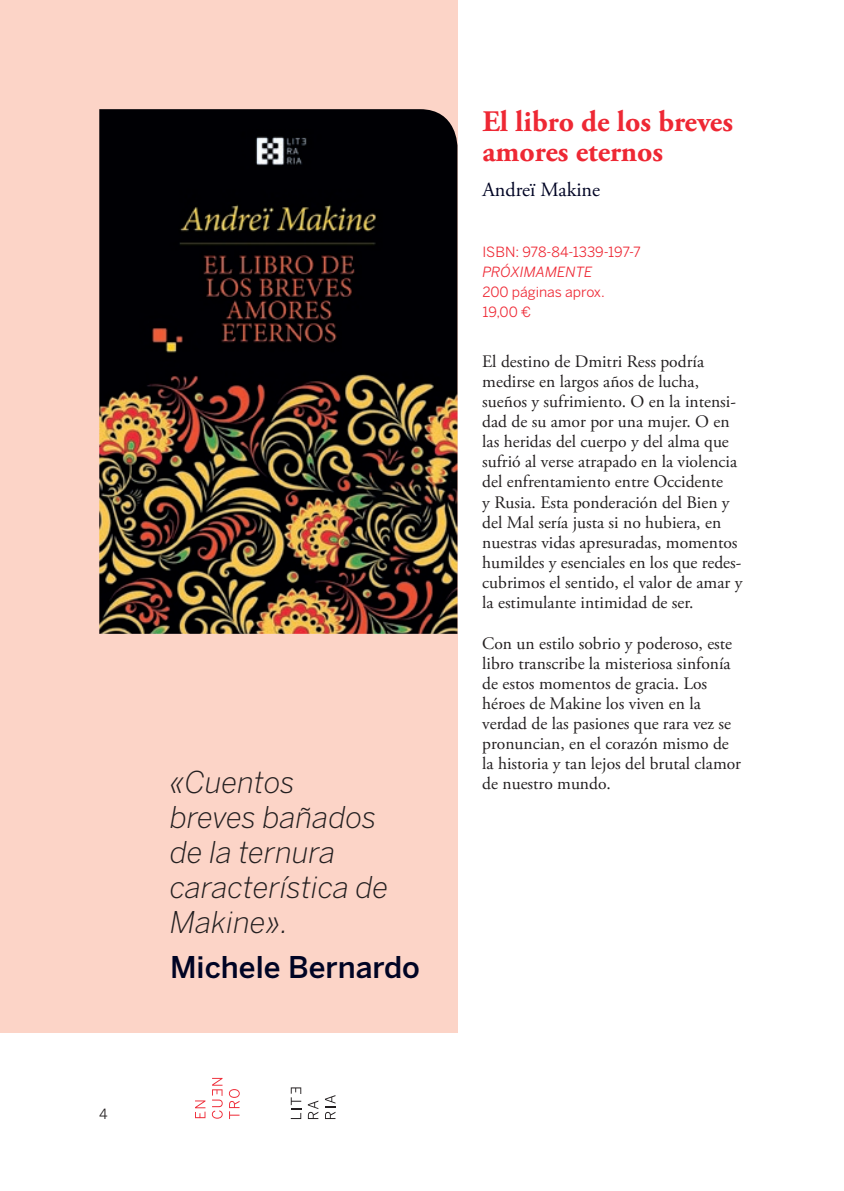
<style>
.page{position:relative;width:844px;height:1191px;background:#fff}
.page>*{position:absolute;margin:0;border:0;box-sizing:border-box;transform-origin:0 0}
.t1{font:italic 300 29.75px/35px "Benton Sans";color:#231f20}
.titulo{font:700 29.75px/29.8px "Adobe Garamond Pro";color:#ee2834}
.t2{font:500 29.75px "Benton Sans";color:#000424}
.autor{font:20.12px "Adobe Garamond Pro";color:#000424}
.textos{font:17.5px/20.1px "Adobe Garamond Pro";color:#231f20}
.datos{font:14px "Benton Sans";color:#ee2834}
.datos-2{font:italic 14px "Benton Sans";color:#ee2834}
.t3{font:14px "Benton Sans";color:#231f20}
</style>
<div class="page">
<div style="left:0;top:0;width:457px;height:1032px;background:#fcd4c7"></div>
<img style="left:99px;top:109px;width:358px;height:525px">
<svg style="left:308px;top:1100px;width:10px;height:19px"></svg>
<svg style="left:325px;top:1095px;width:10px;height:24px"></svg>
<svg style="left:291px;top:1087px;width:10px;height:32px"></svg>
<svg style="left:195px;top:1100px;width:10px;height:18px"></svg>
<svg style="left:229px;top:1089px;width:11px;height:30px"></svg>
<svg style="left:212px;top:1078px;width:11px;height:40px"></svg>
<p class="t3" style="left:99px;top:1105px;width:10px">4</p>
<p class="titulo" style="left:482px;top:107px;width:252px">El libro de los breves amores eternos</p>
<p class="autor" style="left:482px;top:178px;width:119px">Andreï Makine</p>
<p class="datos" style="left:482px;top:243px;width:160px">ISBN: 978-84-1339-197-7</p>
<p class="datos-2" style="left:482px;top:263px;width:112px">PRÓXIMAMENTE</p>
<p class="datos" style="left:482px;top:284px;width:124px">200 páginas aprox.</p>
<p class="datos" style="left:482px;top:304px;width:50px">19,00 €</p>
<p class="textos" style="left:482px;top:352px;width:261px">El destino de Dmitri Ress podría medirse en largos años de lucha, sueños y sufrimiento. O en la intensi&shy;dad de su amor por una mujer. O en las heridas del cuerpo y del alma que sufrió al verse atrapado en la violencia del enfrentamiento entre Occidente<br>y Rusia. Esta ponderación del Bien y del Mal sería justa si no hubiera, en nuestras vidas apresuradas, momentos humildes y esenciales en los que redes&shy;cubrimos el sentido, el valor de amar y la estimulante intimidad de ser.</p>
<p class="textos" style="left:482px;top:633px;width:260px">Con un estilo sobrio y poderoso, este libro transcribe la misteriosa sinfonía de estos momentos de gracia. Los héroes de Makine los viven en la verdad de las pasiones que rara vez se pronuncian, en el corazón mismo de la historia y tan lejos del brutal clamor</p>
<p class="t1" style="left:170px;top:764px;width:126px">«Cuentos</p>
<p class="textos" style="left:482px;top:774px;width:130px">de nuestro mundo.</p>
<p class="t1" style="left:170px;top:799px;width:220px">breves bañados de la ternura característica de<br>Makine».</p>
<p class="t2" style="left:170px;top:949px;width:251px">Michele Bernardo</p>
</div>
